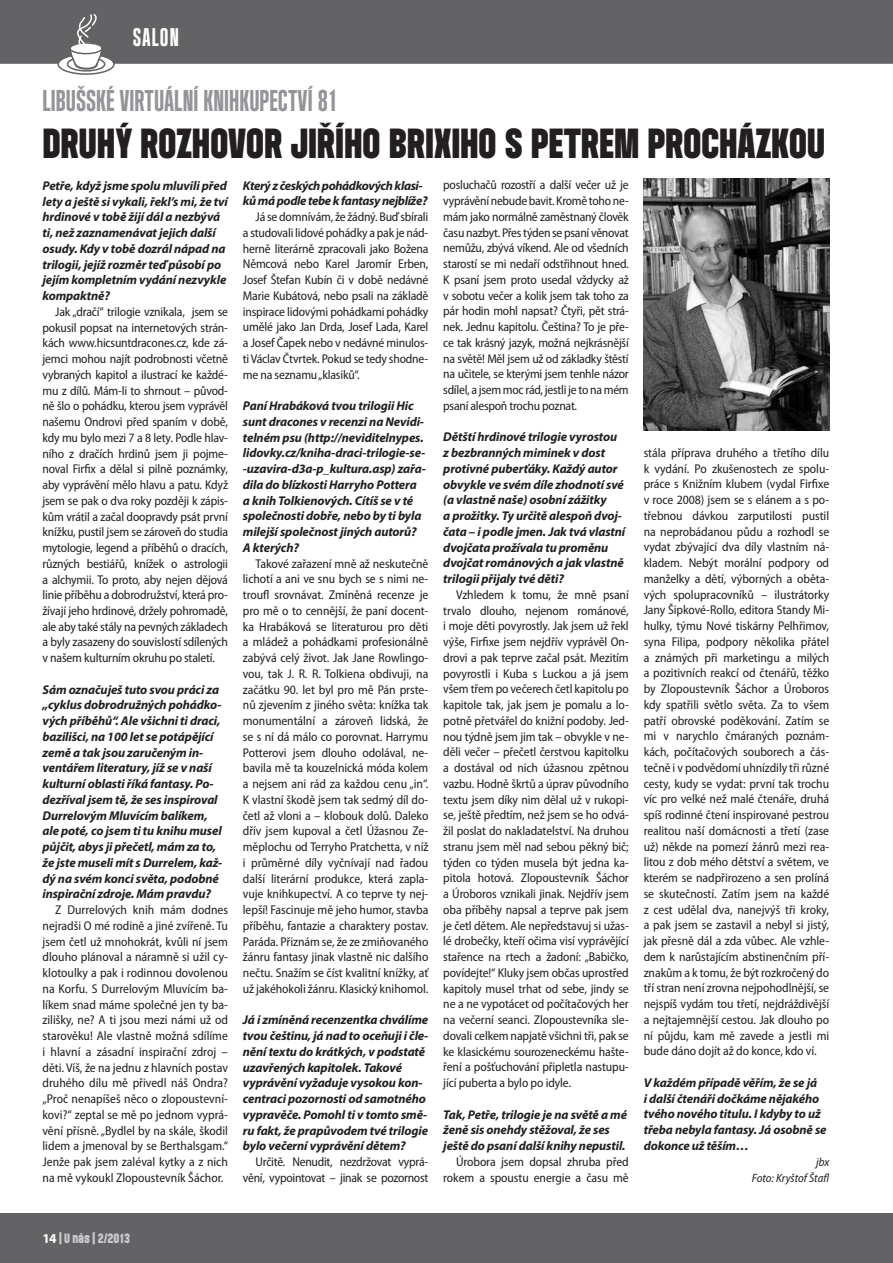
<style>
.page{position:relative;width:893px;height:1263px;background:#fff}
.page>*{position:absolute;margin:0;border:0;box-sizing:border-box;transform-origin:0 0}
.t1{font:42px "Header 15";letter-spacing:-.005em;color:#231f20}
.t2{font:30px "Header 13";letter-spacing:.01em;color:#939598}
.t3{font:25.5px "Header 13";letter-spacing:.05em;color:#fff}
.t4{font:13.5px "Header 15";letter-spacing:-.01em;color:#c7c8ca}
.t5{font:semi-condensed 12.75px/15.8px "Myriad Pro";letter-spacing:-.01em;color:#231f20;text-align:justify}
.t6{font:italic 700 12.75px/15.8px "Myriad Pro";letter-spacing:-.01em;color:#231f20}
.t7{font:italic 700 12.75px/15.8px "Myriad Pro";letter-spacing:-.03em;color:#231f20}
.t8{font:italic semi-condensed 12px/15.8px "Myriad Pro";color:#231f20;text-align:right}
.s1{font-family:"Myriad Pro";font-weight:700;color:#fff}
</style>
<div class="page">
<div style="left:0;top:1213px;width:893px;height:50px;background:#636366"></div>
<div style="left:0;top:0;width:893px;height:64px;background:#636366"></div>
<svg style="left:59px;top:55px;width:54px;height:18px"></svg>
<div style="left:57px;top:53px;width:58px;height:22px;border:2px solid #636366;border-radius:50%"></div>
<svg style="left:68px;top:58px;width:36px;height:12px"></svg>
<div style="left:67px;top:57px;width:38px;height:15px;border:2px solid #636366;border-radius:50%"></div>
<div style="left:74px;top:58px;width:24px;height:12px;border:2px solid #636366;border-radius:50%"></div>
<svg style="left:69px;top:13px;width:36px;height:54px"></svg>
<img style="left:644px;top:178px;width:185px;height:252px">
<h3 class="t3" style="left:133px;top:25px;width:48px">SALON</h3>
<h2 class="t2" style="left:42px;top:85px;width:297px">LIBUŠSKÉ VIRTUÁLNÍ KNIHKUPECTVÍ 81</h2>
<h1 class="t1" style="left:42px;top:121px;width:784px">DRUHÝ ROZHOVOR JIŘÍHO BRIXIHO S PETREM PROCHÁZKOU</h1>
<p class="t6" style="left:42px;top:177px;width:187px">Petře, když jsme spolu mluvili před lety a ještě si vykali, řekl’s mi, že tví hrdinové v tobě žijí dál a nezbývá ti, než zaznamenávat jejich další osudy. Kdy v tobě dozrál nápad na trilogii, jejíž rozměr teď působí po jejím kompletním vydání nezvykle kompaktně?</p>
<p class="t5" style="left:42px;top:303px;width:187px;text-indent:13px">Jak „dračí“ trilogie vznikala, jsem se pokusil popsat na internetových strán&shy;kách www.hicsuntdracones.cz, kde zá&shy;jemci mohou najít podrobnosti včetně vybraných kapitol a ilustrací ke každé&shy;mu z dílů. Mám-li to shrnout – původ&shy;ně šlo o pohádku, kterou jsem vyprávěl našemu Ondrovi před spaním v době, kdy mu bylo mezi 7 a 8 lety. Podle hlav&shy;ního z dračích hrdinů jsem ji pojme&shy;noval Firfix a dělal si pilně poznámky, aby vyprávění mělo hlavu a patu. Když jsem se pak o dva roky později k zápis&shy;kům vrátil a začal doopravdy psát první knížku, pustil jsem se zároveň do studia mytologie, legend a příběhů o dracích, různých bestiářů, knížek o astrologii a alchymii. To proto, aby nejen dějová linie příběhu a dobrodružství, která pro&shy;žívají jeho hrdinové, držely pohromadě, ale aby také stály na pevných základech a byly zasazeny do souvislostí sdílených v našem kulturním okruhu po staletí.</p>
<p class="t6" style="left:42px;top:681px;width:181px">Sám označuješ tuto svou práci za „cyklus dobrodružných pohádko&shy;vých příběhů“. Ale všichni ti draci, bazilišci, na 100 let se potápějící země a tak jsou zaručeným in&shy;ventářem literatury, jíž se v naší kulturní oblasti říká fantasy. Po&shy;dezříval jsem tě, že ses inspiroval Durrelovým Mluvícím balíkem, ale poté, co jsem ti tu knihu musel půjčit, abys ji přečetl, mám za to, že jste museli mít s Durrelem, kaž&shy;dý na svém konci světa, podobné inspirační zdroje. Mám pravdu?</p>
<p class="t5" style="left:42px;top:902px;width:187px;text-indent:13px">Z Durrelových knih mám dodnes nejradši O mé rodině a jiné zvířeně. Tu jsem četl už mnohokrát, kvůli ní jsem dlouho plánoval a náramně si užil cy&shy;klotoulky a pak i rodinnou dovolenou na Korfu. S Durrelovým Mluvícím ba&shy;líkem snad máme společné jen ty ba&shy;zilišky, ne? A ti jsou mezi námi už od starověku! Ale vlastně možná sdílíme i hlavní a zásadní inspirační zdroj – děti. Víš, že na jednu z hlavních postav druhého dílu mě přivedl náš Ondra? „Proč nenapíšeš něco o zlopoustevní&shy;kovi?“ zeptal se mě po jednom vyprá&shy;vění přísně. „Bydlel by na skále, škodil lidem a jmenoval by se Berthalsgam.“ Jenže pak jsem zaléval kytky a z nich na mě vykoukl Zlopoustevník Šáchor.</p>
<p class="t7" style="left:243px;top:177px;width:186px">Který z českých pohádkových klasi&shy;ků má podle tebe k fantasy nejblíže?</p>
<p class="t5" style="left:243px;top:209px;width:187px;text-indent:13px">Já se domnívám, že žádný. Buď sbírali a studovali lidové pohádky a pak je nád&shy;herně literárně zpracovali jako Božena Němcová nebo Karel Jaromír Erben, Josef Štefan Kubín či v době nedávné Marie Kubátová, nebo psali na základě inspirace lidovými pohádkami pohádky umělé jako Jan Drda, Josef Lada, Karel a Josef Čapek nebo v nedávné minulos&shy;ti Václav Čtvrtek. Pokud se tedy shodne&shy;me na seznamu „klasiků“.</p>
<p class="t6" style="left:243px;top:397px;width:184px">Paní Hrabáková tvou trilogii Hic sunt dracones v recenzi na Nevidi&shy;telném psu (http://neviditelnypes. lidovky.cz/kniha-draci-trilogie-se--uzavira-d3a-p_kultura.asp) zařa&shy;dila do blízkosti Harryho Pottera a knih Tolkienových. Cítíš se v té společnosti dobře, nebo by ti byla milejší společnost jiných autorů?<br>A kterých?</p>
<p class="t5" style="left:243px;top:555px;width:187px;text-indent:13px">Takové zařazení mně až neskutečně lichotí a ani ve snu bych se s nimi ne&shy;troufl srovnávat. Zmíněná recenze je pro mě o to cennější, že paní docent&shy;ka Hrabáková se literaturou pro děti a mládež a pohádkami profesionálně zabývá celý život. Jak Jane Rowlingo&shy;vou, tak J. R. R. Tolkiena obdivuji, na začátku 90. let byl pro mě Pán prste&shy;nů zjevením z jiného světa: knížka tak monumentální a zároveň lidská, že se s ní dá málo co porovnat. Harrymu Potterovi jsem dlouho odolával, ne&shy;bavila mě ta kouzelnická móda kolem a nejsem ani rád za každou cenu „in“.<br>K vlastní škodě jsem tak sedmý díl do&shy;četl až vloni a – klobouk dolů. Daleko dřív jsem kupoval a četl Úžasnou Ze&shy;měplochu od Terryho Pratchetta, v níž i průměrné díly vyčnívají nad řadou další literární produkce, která zapla&shy;vuje knihkupectví. A co teprve ty nej&shy;lepší! Fascinuje mě jeho humor, stavba příběhu, fantazie a charaktery postav.<br>Paráda. Přiznám se, že ze zmiňovaného žánru fantasy jinak vlastně nic dalšího nečtu. Snažím se číst kvalitní knížky, ať už jakéhokoli žánru. Klasický knihomol.</p>
<p class="t6" style="left:243px;top:1012px;width:187px">Já i zmíněná recenzentka chválíme tvou češtinu, já nad to oceňuji i čle&shy;nění textu do krátkých, v podstatě uzavřených kapitolek. Takové vyprávění vyžaduje vysokou kon&shy;centraci pozornosti od samotného vypravěče. Pomohl ti v tomto smě&shy;ru fakt, že prapůvodem tvé trilogie bylo večerní vyprávění dětem?</p>
<p class="t5" style="left:243px;top:1154px;width:187px;text-align:right">Určitě. Nenudit, nezdržovat vyprá&shy;vění, vypointovat – jinak se pozornost</p>
<p class="t5" style="left:443px;top:177px;width:187px">posluchačů rozostří a další večer už je vyprávění nebude bavit. Kromě toho ne&shy;mám jako normálně zaměstnaný člověk času nazbyt. Přes týden se psaní věnovat nemůžu, zbývá víkend. Ale od všedních starostí se mi nedaří odstřihnout hned.<br>K psaní jsem proto usedal vždycky až v sobotu večer a kolik jsem tak toho za pár hodin mohl napsat? Čtyři, pět strá&shy;nek. Jednu kapitolu. Čeština? To je pře&shy;ce tak krásný jazyk, možná nejkrásnější na světě! Měl jsem už od základky štěstí na učitele, se kterými jsem tenhle názor sdílel, a jsem moc rád, jestli je to na mém psaní alespoň trochu poznat.</p>
<p class="t6" style="left:443px;top:429px;width:184px">Dětští hrdinové trilogie vyrostou z bezbranných miminek v dost protivné puberťáky. Každý autor obvykle ve svém díle zhodnotí své (a vlastně naše) osobní zážitky<br>a prožitky. Ty určitě alespoň dvoj&shy;čata – i podle jmen. Jak tvá vlastní dvojčata prožívala tu proměnu dvojčat románových a jak vlastně trilogii přijaly tvé děti?</p>
<p class="t5" style="left:443px;top:586px;width:187px;text-indent:13px">Vzhledem k tomu, že mně psaní trvalo dlouho, nejenom románové, i moje děti povyrostly. Jak jsem už řekl výše, Firfixe jsem nejdřív vyprávěl On&shy;drovi a pak teprve začal psát. Mezitím povyrostli i Kuba s Luckou a já jsem všem třem po večerech četl kapitolu po kapitole tak, jak jsem je pomalu a lo&shy;potně přetvářel do knižní podoby. Jed&shy;nou týdně jsem jim tak – obvykle v ne&shy;děli večer – přečetl čerstvou kapitolku a dostával od nich úžasnou zpětnou vazbu. Hodně škrtů a úprav původního textu jsem díky nim dělal už v rukopi&shy;se, ještě předtím, než jsem se ho odvá&shy;žil poslat do nakladatelství. Na druhou stranu jsem měl nad sebou pěkný bič; týden co týden musela být jedna ka&shy;pitola hotová. Zlopoustevník Šáchor a Úroboros vznikali jinak. Nejdřív jsem oba příběhy napsal a teprve pak jsem je četl dětem. Ale nepředstavuj si užas&shy;lé drobečky, kteří očima visí vyprávějící stařence na rtech a žadoní: „Babičko, povídejte!“ Kluky jsem občas uprostřed kapitoly musel trhat od sebe, jindy se ne a ne vypotácet od počítačových her na večerní seanci. Zlopoustevníka sle&shy;dovali celkem napjatě všichni tři, pak se ke klasickému sourozeneckému hašte&shy;ření a pošťuchování připletla nastupu&shy;jící puberta a bylo po idyle.</p>
<p class="t6" style="left:443px;top:1106px;width:185px">Tak, Petře, trilogie je na světě a mé ženě sis onehdy stěžoval, že ses ještě do psaní další knihy nepustil.</p>
<p class="t5" style="left:443px;top:1153px;width:187px;text-align:right">Úrobora jsem dopsal zhruba před rokem a spoustu energie a času mě</p>
<p class="t5" style="left:644px;top:445px;width:187px">stála příprava druhého a třetího dílu k vydání. Po zkušenostech ze spolu&shy;práce s Knižním klubem (vydal Firfixe v roce 2008) jsem se s elánem a s po&shy;třebnou dávkou zarputilosti pustil na neprobádanou půdu a rozhodl se vydat zbývající dva díly vlastním ná&shy;kladem. Nebýt morální podpory od manželky a dětí, výborných a oběta&shy;vých spolupracovníků – ilustrátorky Jany Šipkové-Rollo, editora Standy Mi&shy;hulky, týmu Nové tiskárny Pelhřimov, syna Filipa, podpory několika přátel a známých při marketingu a milých a pozitivních reakcí od čtenářů, těžko by Zlopoustevník Šáchor a Úroboros kdy spatřili světlo světa. Za to všem patří obrovské poděkování. Zatím se mi v narychlo čmáraných poznám&shy;kách, počítačových souborech a čás&shy;tečně i v podvědomí uhnízdily tři různé cesty, kudy se vydat: první tak trochu víc pro velké než malé čtenáře, druhá spíš rodinné čtení inspirované pestrou realitou naší domácnosti a třetí (zase už) někde na pomezí žánrů mezi rea&shy;litou z dob mého dětství a světem, ve kterém se nadpřirozeno a sen prolíná se skutečností. Zatím jsem na každé z cest udělal dva, nanejvýš tři kroky, a pak jsem se zastavil a nebyl si jistý, jak přesně dál a zda vůbec. Ale vzhle&shy;dem k narůstajícím abstinenčním pří&shy;znakům a k tomu, že být rozkročený do tří stran není zrovna nejpohodlnější, se nejspíš vydám tou třetí, nejdráždivější a nejtajemnější cestou. Jak dlouho po ní půjdu, kam mě zavede a jestli mi bude dáno dojít až do konce, kdo ví.</p>
<p class="t6" style="left:644px;top:1074px;width:184px">V každém případě věřím, že se já<br>i další čtenáři dočkáme nějakého tvého nového titulu. I kdyby to už třeba nebyla fantasy. Já osobně se dokonce už těším…</p>
<p class="t8" style="left:752px;top:1154px;width:79px">jbx<br>Foto: Kryštof Štafl</p>
<p class="t4" style="left:42px;top:1231px;width:89px"><span class="s1">14</span> | U nás | 2/2O13</p>
</div>
